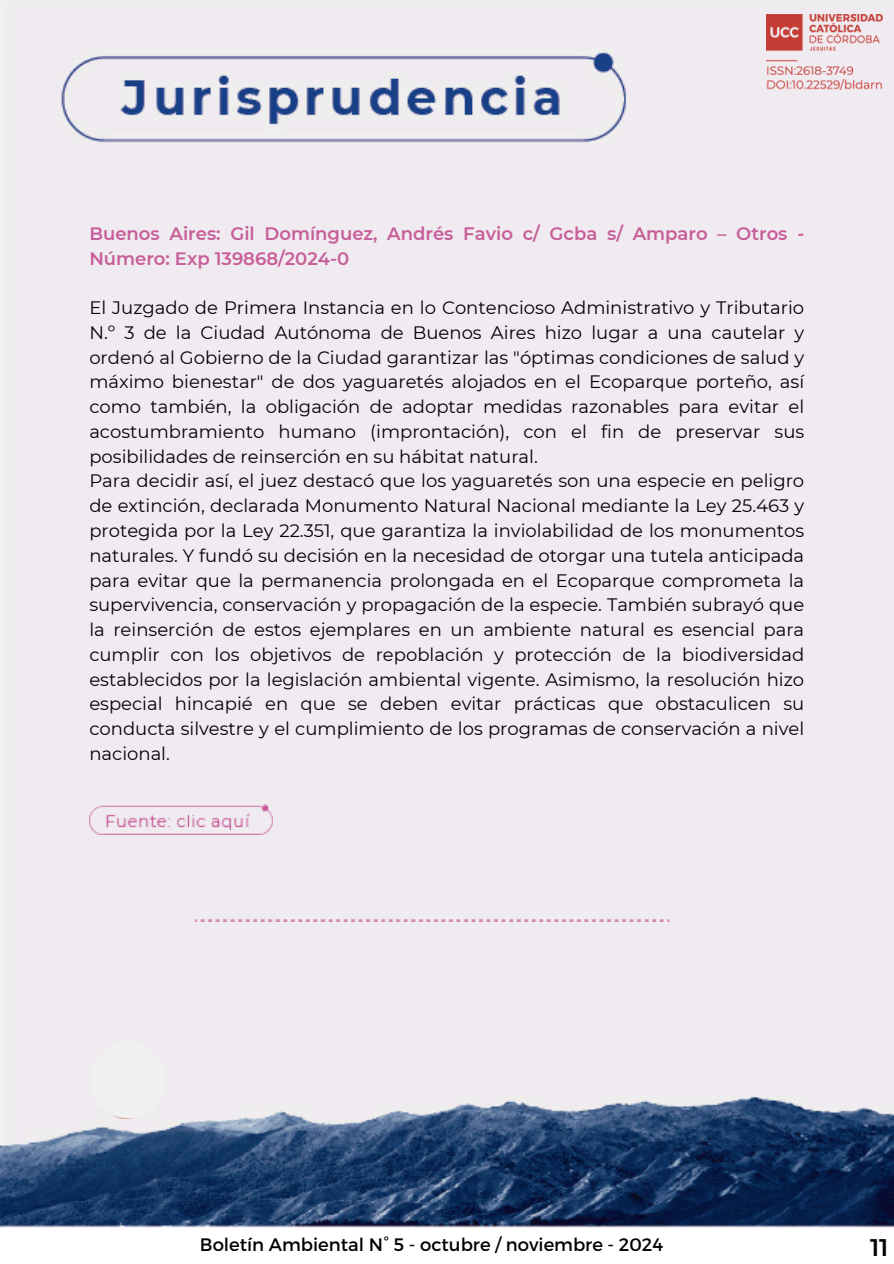
<style>
.page{position:relative;width:894px;height:1264px;background:#fff}
.page>*{position:absolute;margin:0;border:0;box-sizing:border-box;transform-origin:0 0}
.t1{font:600 24px "Montserrat";color:#040006}
.t2{font:18px/24.8px "Montserrat";color:#040006;text-align:justify}
.t3{font:600 18px/24.8px "Montserrat";color:#c75d99}
</style>
<div class="page">
<img style="left:0;top:0;width:893px;height:1228px">
<img style="left:766px;top:14px;width:116px;height:75px">
<div style="left:89px;top:1041px;width:77px;height:77px;background:#f0f0f0;border-radius:50%"></div>
<img style="left:194px;top:919px;width:475px;height:2px">
<img style="left:89px;top:804px;width:184px;height:30px">
<p class="t3" style="left:89px;top:221px;width:716px">Buenos Aires: Gil Domínguez, Andrés Favio c/ Gcba s/ Amparo – Otros -<br>Número: Exp 139868/2024-0</p>
<h1 class="t2" style="left:89px;top:295px;width:716px">El Juzgado de Primera Instancia en lo Contencioso Administrativo y Tributario N.º 3 de la Ciudad Autónoma de Buenos Aires hizo lugar a una cautelar y ordenó al Gobierno de la Ciudad garantizar las "óptimas condiciones de salud y máximo bienestar" de dos yaguaretés alojados en el Ecoparque porteño, así como también, la obligación de adoptar medidas razonables para evitar el acostumbramiento humano (improntación), con el fin de preservar sus posibilidades de reinserción en su hábitat natural.</h1>
<p class="t2" style="left:89px;top:468px;width:716px">Para decidir así, el juez destacó que los yaguaretés son una especie en peligro de extinción, declarada Monumento Natural Nacional mediante la Ley 25.463 y protegida por la Ley 22.351, que garantiza la inviolabilidad de los monumentos naturales. Y fundó su decisión en la necesidad de otorgar una tutela anticipada para evitar que la permanencia prolongada en el Ecoparque comprometa la supervivencia, conservación y propagación de la especie. También subrayó que la reinserción de estos ejemplares en un ambiente natural es esencial para cumplir con los objetivos de repoblación y protección de la biodiversidad establecidos por la legislación ambiental vigente. Asimismo, la resolución hizo especial hincapié en que se deben evitar prácticas que obstaculicen su conducta silvestre y el cumplimiento de los programas de conservación a nivel nacional.</p>
<p class="t2" style="left:200px;top:1231px;width:465px">Boletín Ambiental N° 5 - octubre / noviembre - 2024</p>
<p class="t1" style="left:869px;top:1232px;width:20px">11</p>
</div>
